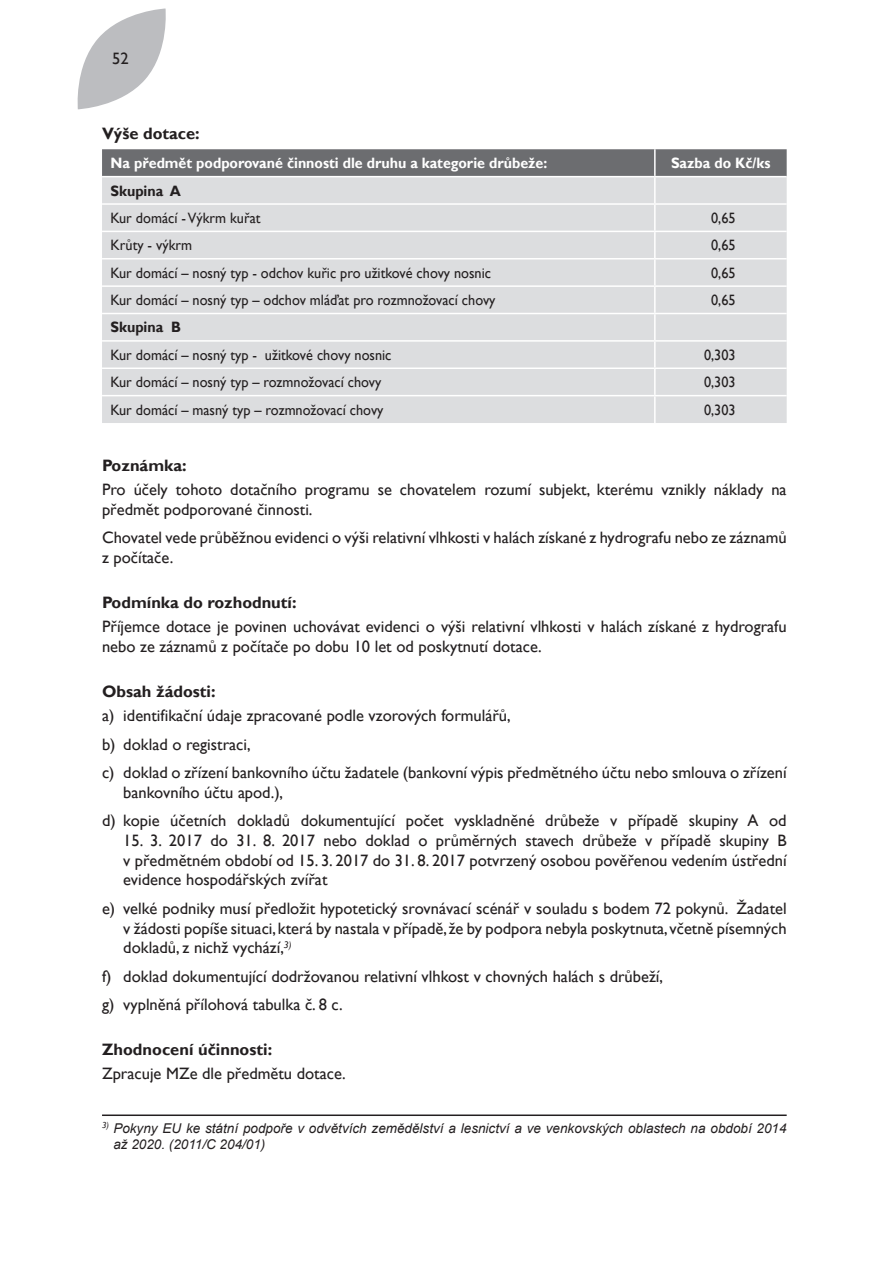
<style>
.page{position:relative;width:893px;height:1263px;background:#fff}
.page>*{position:absolute;margin:0;border:0;box-sizing:border-box;transform-origin:0 0}
.Zakladni_MZe{font:16.5px/19.8px "Gill Sans";color:#231f20}
.Zakladni_MZe-2{font:700 16.5px "Gill Sans";color:#231f20}
.Tabulka{font:15px "Gill Sans";color:#231f20;scale:.95 1}
.Tabulka_Zahlavi{font:700 15px "Gill Sans";color:#fff;scale:.95 1}
.Tabulka-2{font:700 15px "Gill Sans";color:#231f20;scale:.95 1}
.Poznámka_pod_čarou{font:italic 13.5px/16.2px "Arial";color:#231f20}
</style>
<div class="page">
<svg style="left:77px;top:9px;width:89px;height:100px"></svg>
<svg style="left:102px;top:149px;width:685px;height:27px;background:#6e6f72"></svg>
<div style="left:102px;top:177px;width:685px;height:246px;background:#dcdddf"></div>
<hr style="left:654px;top:149px;width:2px;height:27px;background:#fff">
<hr style="left:654px;top:177px;width:2px;height:26px;background:#fff">
<hr style="left:102px;top:203px;width:553px;height:2px;background:#fff">
<hr style="left:655px;top:203px;width:132px;height:2px;background:#fff">
<hr style="left:654px;top:205px;width:2px;height:26px;background:#fff">
<hr style="left:102px;top:231px;width:553px;height:1px;background:#fff">
<hr style="left:655px;top:231px;width:132px;height:1px;background:#fff">
<hr style="left:654px;top:232px;width:2px;height:26px;background:#fff">
<hr style="left:102px;top:258px;width:553px;height:1px;background:#fff">
<hr style="left:655px;top:258px;width:132px;height:1px;background:#fff">
<hr style="left:654px;top:259px;width:2px;height:26px;background:#fff">
<hr style="left:102px;top:285px;width:553px;height:2px;background:#fff">
<hr style="left:655px;top:285px;width:132px;height:2px;background:#fff">
<hr style="left:654px;top:287px;width:2px;height:26px;background:#fff">
<hr style="left:102px;top:313px;width:553px;height:1px;background:#fff">
<hr style="left:655px;top:313px;width:132px;height:1px;background:#fff">
<hr style="left:654px;top:314px;width:2px;height:26px;background:#fff">
<hr style="left:102px;top:340px;width:553px;height:2px;background:#fff">
<hr style="left:655px;top:340px;width:132px;height:2px;background:#fff">
<hr style="left:654px;top:342px;width:2px;height:25px;background:#fff">
<hr style="left:102px;top:367px;width:553px;height:2px;background:#fff">
<hr style="left:655px;top:367px;width:132px;height:2px;background:#fff">
<hr style="left:654px;top:369px;width:2px;height:26px;background:#fff">
<hr style="left:102px;top:395px;width:553px;height:1px;background:#fff">
<hr style="left:655px;top:395px;width:132px;height:1px;background:#fff">
<hr style="left:654px;top:396px;width:2px;height:27px;background:#fff">
<hr style="left:102px;top:1114px;width:685px;height:2px;background:#231f20">
<p class="Zakladni_MZe" style="left:112px;top:49px;width:18px">52</p>
<p class="Zakladni_MZe-2" style="left:102px;top:124px;width:99px">Výše dotace:</p>
<p class="Tabulka_Zahlavi" style="left:111px;top:154px;width:461px">Na předmět podporované činnosti dle druhu a kategorie drůbeže:</p>
<p class="Tabulka_Zahlavi" style="left:671px;top:154px;width:106px">Sazba do Kč/ks</p>
<p class="Tabulka-2" style="left:111px;top:181px;width:76px">Skupina A</p>
<p class="Tabulka" style="left:111px;top:209px;width:159px">Kur domácí - Výkrm kuřat</p>
<p class="Tabulka" style="left:711px;top:209px;width:27px">0,65</p>
<p class="Tabulka" style="left:111px;top:236px;width:87px">Krůty - výkrm</p>
<p class="Tabulka" style="left:711px;top:236px;width:27px">0,65</p>
<p class="Tabulka" style="left:111px;top:264px;width:402px">Kur domácí – nosný typ - odchov kuřic pro užitkové chovy nosnic</p>
<p class="Tabulka" style="left:711px;top:264px;width:27px">0,65</p>
<p class="Tabulka" style="left:111px;top:291px;width:407px">Kur domácí – nosný typ – odchov mláďat pro rozmnožovací chovy</p>
<p class="Tabulka" style="left:711px;top:291px;width:27px">0,65</p>
<p class="Tabulka-2" style="left:111px;top:318px;width:76px">Skupina B</p>
<p class="Tabulka" style="left:111px;top:346px;width:297px">Kur domácí – nosný typ - užitkové chovy nosnic</p>
<p class="Tabulka" style="left:704px;top:346px;width:35px">0,303</p>
<p class="Tabulka" style="left:111px;top:373px;width:287px">Kur domácí – nosný typ – rozmnožovací chovy</p>
<p class="Tabulka" style="left:704px;top:373px;width:35px">0,303</p>
<p class="Tabulka" style="left:111px;top:401px;width:289px">Kur domácí – masný typ – rozmnožovací chovy</p>
<p class="Tabulka" style="left:704px;top:401px;width:35px">0,303</p>
<p class="Zakladni_MZe-2" style="left:102px;top:455px;width:86px">Poznámka:</p>
<p class="Zakladni_MZe" style="left:102px;top:480px;width:686px">Pro účely tohoto dotačního programu se chovatelem rozumí subjekt, kterému vznikly náklady na předmět podporované činnosti.</p>
<p class="Zakladni_MZe" style="left:102px;top:528px;width:686px">Chovatel vede průběžnou evidenci o výši relativní vlhkosti v halách získané z hydrografu nebo ze záznamů z počítače.</p>
<p class="Zakladni_MZe-2" style="left:102px;top:593px;width:196px">Podmínka do rozhodnutí:</p>
<p class="Zakladni_MZe" style="left:102px;top:617px;width:686px">Příjemce dotace je povinen uchovávat evidenci o výši relativní vlhkosti v halách získané z hydrografu nebo ze záznamů z počítače po dobu 10 let od poskytnutí dotace.</p>
<p class="Zakladni_MZe-2" style="left:102px;top:682px;width:115px">Obsah žádosti:</p>
<p class="Zakladni_MZe" style="left:102px;top:706px;width:410px">a) identifikační údaje zpracované podle vzorových formulářů,</p>
<p class="Zakladni_MZe" style="left:102px;top:734px;width:150px">b) doklad o registraci,</p>
<p class="Zakladni_MZe" style="left:123px;top:763px;width:665px;text-indent:-21px">c) doklad o zřízení bankovního účtu žadatele (bankovní výpis předmětného účtu nebo smlouva o zřízení bankovního účtu apod.),</p>
<p class="Zakladni_MZe" style="left:102px;top:811px;width:686px">d) kopie účetních dokladů dokumentující počet vyskladněné drůbeže v případě skupiny A od</p>
<p class="Zakladni_MZe" style="left:123px;top:831px;width:665px;text-align:justify">15. 3. 2017 do 31. 8. 2017 nebo doklad o průměrných stavech drůbeže v případě skupiny B v předmětném období od 15. 3. 2017 do 31. 8. 2017 potvrzený osobou pověřenou vedením ústřední evidence hospodářských zvířat</p>
<p class="Zakladni_MZe" style="left:123px;top:899px;width:665px;text-align:justify;text-indent:-21px">e) velké podniky musí předložit hypotetický srovnávací scénář v souladu s bodem 72 pokynů. Žadatel v žádosti popíše situaci, která by nastala v případě, že by podpora nebyla poskytnuta, včetně písemných dokladů, z nichž vychází,<sup>3)</sup></p>
<p class="Zakladni_MZe" style="left:102px;top:966px;width:563px">f) doklad dokumentující dodržovanou relativní vlhkost v chovných halách s drůbeží,</p>
<p class="Zakladni_MZe" style="left:102px;top:995px;width:242px">g) vyplněná přílohová tabulka č. 8 c.</p>
<p class="Zakladni_MZe-2" style="left:102px;top:1040px;width:172px">Zhodnocení účinnosti:</p>
<p class="Zakladni_MZe" style="left:102px;top:1064px;width:245px">Zpracuje MZe dle předmětu dotace.</p>
<p class="Poznámka_pod_čarou" style="left:113px;top:1120px;width:675px;text-indent:-11px"><sup>3)</sup> Pokyny EU ke státní podpoře v odvětvích zemědělství a lesnictví a ve venkovských oblastech na období 2014 až 2020. (2011/C 204/01)</p>
</div>
